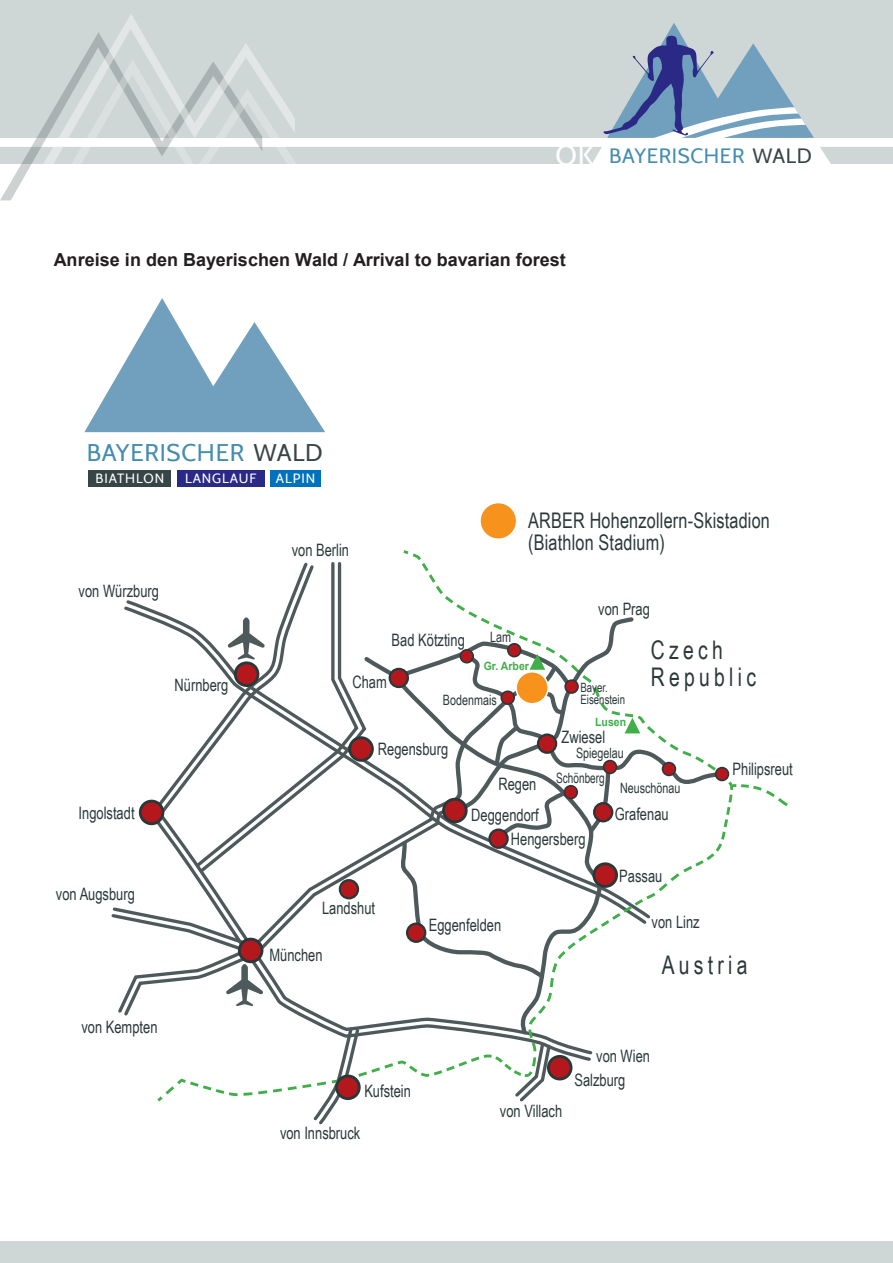
<style>
.page{position:relative;width:893px;height:1263px;background:#fff}
.page>*{position:absolute;margin:0;border:0;box-sizing:border-box;transform-origin:0 0}
.t1{font:25.65px/27px "Arial Narrow";letter-spacing:.18em;color:#2b3839;scale:.92 1}
.t2{font:24.15px "Cabin";letter-spacing:.03em;color:#448daf}
.t3{font:21.45px/22.5px "Arial Narrow";letter-spacing:.01em;color:#2b3839;scale:.92 1}
.t4{font:20.7px "Cabin";letter-spacing:.03em;color:#448daf}
.t5{font:700 18px "Arial";color:#231f20}
.t6{font:17.1px/23.9px "Arial Narrow";color:#2b3839;scale:.92 1}
.t7{font:14.25px "Arial Narrow";color:#2b3839;scale:.92 1}
.t8{font:14.25px "Arial Narrow";color:#2b3839;scale:.86 1}
.t9{font:13.35px "Cabin";letter-spacing:.07em;color:#fff}
.t10{font:12.9px/11.4px "Arial Narrow";color:#2b3839;scale:.92 1}
.t11{font:700 11.4px "Arial";color:#40ae49;scale:.92 1}
.s1{font-size:27.9px;color:#fff}
.s2{color:#384546}
</style>
<div class="page">
<div style="left:0;top:0;width:893px;height:138px;background:#cfd6d6"></div>
<svg style="left:820px;top:147px;width:73px;height:17px"></svg>
<svg style="left:0;top:14px;width:814px;height:187px"></svg>
<div style="left:0;top:1242px;width:893px;height:21px;background:#cfd6d6"></div>
<svg style="left:121px;top:802px;width:33px;height:214px"></svg>
<svg style="left:111px;top:905px;width:43px;height:50px"></svg>
<svg style="left:313px;top:1104px;width:23px;height:21px"></svg>
<svg style="left:154px;top:550px;width:439px;height:554px"></svg>
<svg style="left:362px;top:655px;width:231px;height:381px"></svg>
<svg style="left:393px;top:557px;width:395px;height:433px"></svg>
<div style="left:337px;top:1076px;width:22px;height:23px;background:#b4181d;border-radius:50%"></div>
<div style="left:335px;top:1074px;width:26px;height:26px;border:3px solid #2b3839;border-radius:50%"></div>
<div style="left:548px;top:1056px;width:23px;height:23px;background:#b4181d;border-radius:50%"></div>
<div style="left:547px;top:1055px;width:25px;height:25px;border:3px solid #2b3839;border-radius:50%"></div>
<div style="left:239px;top:939px;width:23px;height:23px;background:#b4181d;border-radius:50%"></div>
<div style="left:238px;top:938px;width:25px;height:25px;border:3px solid #2b3839;border-radius:50%"></div>
<div style="left:350px;top:738px;width:22px;height:22px;background:#b4181d;border-radius:50%"></div>
<div style="left:348px;top:736px;width:26px;height:26px;border:3px solid #2b3839;border-radius:50%"></div>
<div style="left:235px;top:663px;width:23px;height:22px;background:#b4181d;border-radius:50%"></div>
<div style="left:234px;top:661px;width:25px;height:26px;border:3px solid #2b3839;border-radius:50%"></div>
<div style="left:140px;top:801px;width:23px;height:23px;background:#b4181d;border-radius:50%"></div>
<div style="left:139px;top:800px;width:25px;height:25px;border:3px solid #2b3839;border-radius:50%"></div>
<div style="left:594px;top:864px;width:23px;height:22px;background:#b4181d;border-radius:50%"></div>
<div style="left:592px;top:862px;width:26px;height:26px;border:3px solid #2b3839;border-radius:50%"></div>
<div style="left:444px;top:799px;width:22px;height:23px;background:#b4181d;border-radius:50%"></div>
<div style="left:442px;top:798px;width:26px;height:25px;border:3px solid #2b3839;border-radius:50%"></div>
<div style="left:340px;top:880px;width:18px;height:18px;background:#b4181d;border-radius:50%"></div>
<div style="left:339px;top:879px;width:20px;height:20px;border:2px solid #2b3839;border-radius:50%"></div>
<div style="left:407px;top:924px;width:18px;height:18px;background:#b4181d;border-radius:50%"></div>
<div style="left:406px;top:922px;width:20px;height:21px;border:2px solid #2b3839;border-radius:50%"></div>
<svg style="left:489px;top:830px;width:19px;height:18px"></svg>
<div style="left:488px;top:828px;width:21px;height:21px;border:2px solid #2b3839;border-radius:50%"></div>
<div style="left:564px;top:786px;width:13px;height:12px;background:#b4181d;border-radius:50%"></div>
<div style="left:564px;top:785px;width:14px;height:14px;border:2px solid #2b3839;border-radius:50%"></div>
<div style="left:662px;top:762px;width:13px;height:13px;background:#b4181d;border-radius:50%"></div>
<div style="left:662px;top:762px;width:14px;height:14px;border:2px solid #2b3839;border-radius:50%"></div>
<div style="left:716px;top:768px;width:12px;height:12px;background:#b4181d;border-radius:50%"></div>
<div style="left:715px;top:767px;width:14px;height:14px;border:2px solid #2b3839;border-radius:50%"></div>
<div style="left:604px;top:760px;width:12px;height:13px;background:#b4181d;border-radius:50%"></div>
<div style="left:603px;top:760px;width:14px;height:14px;border:2px solid #2b3839;border-radius:50%"></div>
<div style="left:565px;top:680px;width:13px;height:13px;background:#b4181d;border-radius:50%"></div>
<div style="left:564px;top:679px;width:15px;height:15px;border:2px solid #2b3839;border-radius:50%"></div>
<div style="left:501px;top:691px;width:13px;height:13px;background:#b4181d;border-radius:50%"></div>
<div style="left:500px;top:690px;width:15px;height:15px;border:2px solid #2b3839;border-radius:50%"></div>
<div style="left:508px;top:644px;width:13px;height:13px;background:#b4181d;border-radius:50%"></div>
<div style="left:507px;top:643px;width:14px;height:14px;border:2px solid #2b3839;border-radius:50%"></div>
<div style="left:460px;top:650px;width:13px;height:13px;background:#b4181d;border-radius:50%"></div>
<div style="left:460px;top:649px;width:14px;height:14px;border:2px solid #2b3839;border-radius:50%"></div>
<div style="left:594px;top:803px;width:18px;height:18px;background:#b4181d;border-radius:50%"></div>
<div style="left:593px;top:802px;width:20px;height:20px;border:2px solid #2b3839;border-radius:50%"></div>
<div style="left:516px;top:672px;width:32px;height:32px;background:#f7931d;border-radius:50%"></div>
<div style="left:515px;top:671px;width:34px;height:33px;border:2px solid #fff;border-radius:50%"></div>
<div style="left:538px;top:735px;width:18px;height:18px;background:#b4181d;border-radius:50%"></div>
<div style="left:537px;top:733px;width:20px;height:21px;border:2px solid #2b3839;border-radius:50%"></div>
<div style="left:390px;top:669px;width:18px;height:18px;background:#b4181d;border-radius:50%"></div>
<div style="left:389px;top:668px;width:20px;height:20px;border:2px solid #2b3839;border-radius:50%"></div>
<svg style="left:228px;top:617px;width:37px;height:43px"></svg>
<svg style="left:226px;top:964px;width:37px;height:42px"></svg>
<div style="left:478px;top:501px;width:40px;height:40px;background:#f7931d;border-radius:50%"></div>
<div style="left:476px;top:498px;width:45px;height:45px;border:5px solid #fff;border-radius:50%"></div>
<svg style="left:84px;top:298px;width:241px;height:134px"></svg>
<div style="left:89px;top:470px;width:82px;height:17px;background:#384546"></div>
<div style="left:177px;top:470px;width:87px;height:17px;background:#2a2a86"></div>
<div style="left:270px;top:470px;width:51px;height:17px;background:#0072bc"></div>
<p class="t4" style="left:555px;top:143px;width:258px"><span class="s1">OK</span> BAYERISCHER <span class="s2">WALD</span></p>
<p class="t5" style="left:54px;top:248px;width:513px">Anreise in den Bayerischen Wald / Arrival to bavarian forest</p>
<h2 class="t2" style="left:87px;top:438px;width:237px">BAYERISCHER <span class="s2">WALD</span></h2>
<p class="t9" style="left:95px;top:470px;width:70px">BIATHLON</p>
<p class="t9" style="left:185px;top:470px;width:73px">LANGLAUF</p>
<p class="t9" style="left:276px;top:470px;width:41px">ALPIN</p>
<p class="t6" style="left:79px;top:578px;width:89px">von Würzburg</p>
<p class="t6" style="left:292px;top:538px;width:64px">von Berlin</p>
<p class="t3" style="left:528px;top:508px;width:264px">ARBER Hohenzollern-Skistadion (Biathlon Stadium)</p>
<p class="t6" style="left:598px;top:597px;width:58px">von Prag</p>
<p class="t6" style="left:175px;top:672px;width:60px">Nürnberg</p>
<p class="t6" style="left:79px;top:800px;width:62px">Ingolstadt</p>
<p class="t6" style="left:56px;top:881px;width:87px">von Augsburg</p>
<p class="t6" style="left:81px;top:1014px;width:84px">von Kempten</p>
<p class="t7" style="left:490px;top:626px;width:24px">Lam</p>
<p class="t6" style="left:392px;top:627px;width:81px">Bad Kötzting</p>
<h1 class="t1" style="left:651px;top:635px;width:116px">Czech<br>Republic</h1>
<p class="t11" style="left:484px;top:658px;width:51px">Gr. Arber</p>
<p class="t6" style="left:352px;top:669px;width:39px">Cham</p>
<p class="t10" style="left:580px;top:681px;width:50px">Bayer.<br>Eisenstein</p>
<p class="t7" style="left:443px;top:689px;width:60px">Bodenmais</p>
<p class="t6" style="left:378px;top:737px;width:78px">Regensburg</p>
<p class="t11" style="left:595px;top:715px;width:35px">Lusen</p>
<p class="t6" style="left:561px;top:724px;width:49px">Zwiesel</p>
<p class="t6" style="left:498px;top:772px;width:43px">Regen</p>
<p class="t7" style="left:576px;top:743px;width:54px">Spiegelau</p>
<p class="t8" style="left:556px;top:768px;width:58px">Schönberg</p>
<p class="t7" style="left:620px;top:777px;width:67px">Neuschönau</p>
<p class="t6" style="left:511px;top:802px;width:83px;text-indent:-40px">Deggendorf<br>Hengersberg</p>
<p class="t6" style="left:615px;top:801px;width:60px">Grafenau</p>
<p class="t6" style="left:619px;top:864px;width:48px">Passau</p>
<p class="t6" style="left:322px;top:895px;width:59px">Landshut</p>
<p class="t6" style="left:429px;top:912px;width:80px">Eggenfelden</p>
<p class="t6" style="left:652px;top:909px;width:54px">von Linz</p>
<p class="t6" style="left:732px;top:757px;width:67px">Philipsreut</p>
<p class="t6" style="left:269px;top:943px;width:59px">München</p>
<p class="t6" style="left:364px;top:1079px;width:52px">Kufstein</p>
<p class="t6" style="left:280px;top:1120px;width:89px">von Innsbruck</p>
<h1 class="t1" style="left:662px;top:950px;width:95px">Austria</h1>
<p class="t6" style="left:500px;top:1098px;width:69px">von Villach</p>
<p class="t6" style="left:596px;top:1043px;width:60px">von Wien</p>
<p class="t6" style="left:574px;top:1067px;width:57px">Salzburg</p>
</div>
